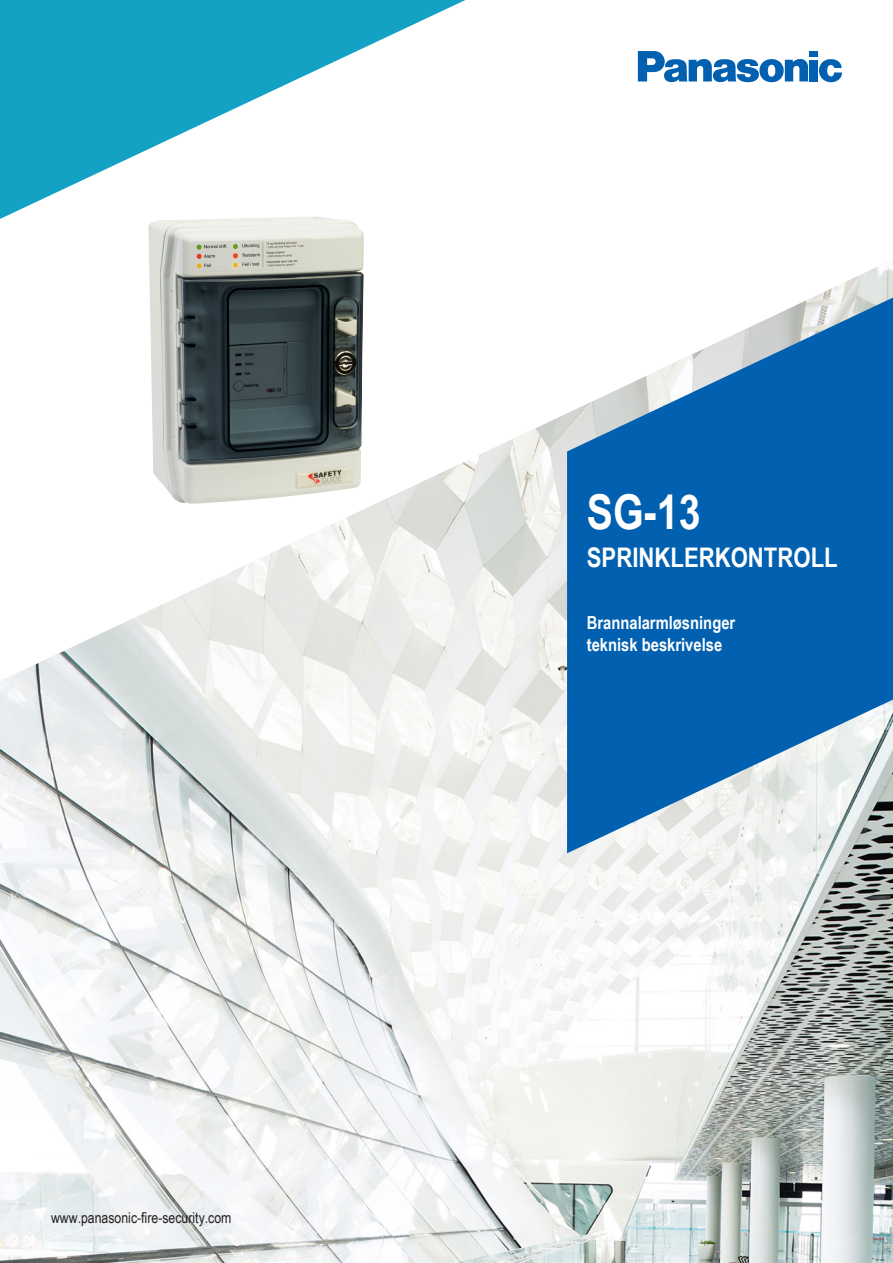
<style>
.page{position:relative;width:893px;height:1263px;background:#fff}
.page>*{position:absolute;margin:0;border:0;box-sizing:border-box;transform-origin:0 0}
.t1{font:700 48px "Arial Narrow";color:#fff}
.t2{font:700 27px "Arial Narrow";color:#fff}
.t3{font:700 18px "Arial Narrow";color:#fff}
.t4{font:15px "Arial Narrow";color:#231f20}
</style>
<div class="page">
<img style="left:0;top:267px;width:893px;height:996px">
<svg style="left:819px;top:59px;width:23px;height:23px"></svg>
<div style="left:810px;top:51px;width:8px;height:6px;background:#0161b0"></div>
<div style="left:810px;top:60px;width:8px;height:21px;background:#0161b0"></div>
<svg style="left:638px;top:51px;width:170px;height:31px"></svg>
<svg style="left:0;top:0;width:465px;height:219px;fill:#13a1c4"></svg>
<svg style="left:567px;top:298px;width:326px;height:555px;background:#4086bf"></svg>
<img style="left:148px;top:216px;width:216px;height:288px">
<p class="t4" style="left:51px;top:1207px;width:182px">www.panasonic-fire-security.com</p>
<p class="t1" style="left:587px;top:476px;width:115px">SG-13</p>
<p class="t2" style="left:587px;top:537px;width:252px">SPRINKLERKONTROLL</p>
<p class="t3" style="left:587px;top:609px;width:150px">Brannalarmløsninger</p>
<p class="t3" style="left:587px;top:630px;width:137px">teknisk beskrivelse</p>
</div>
